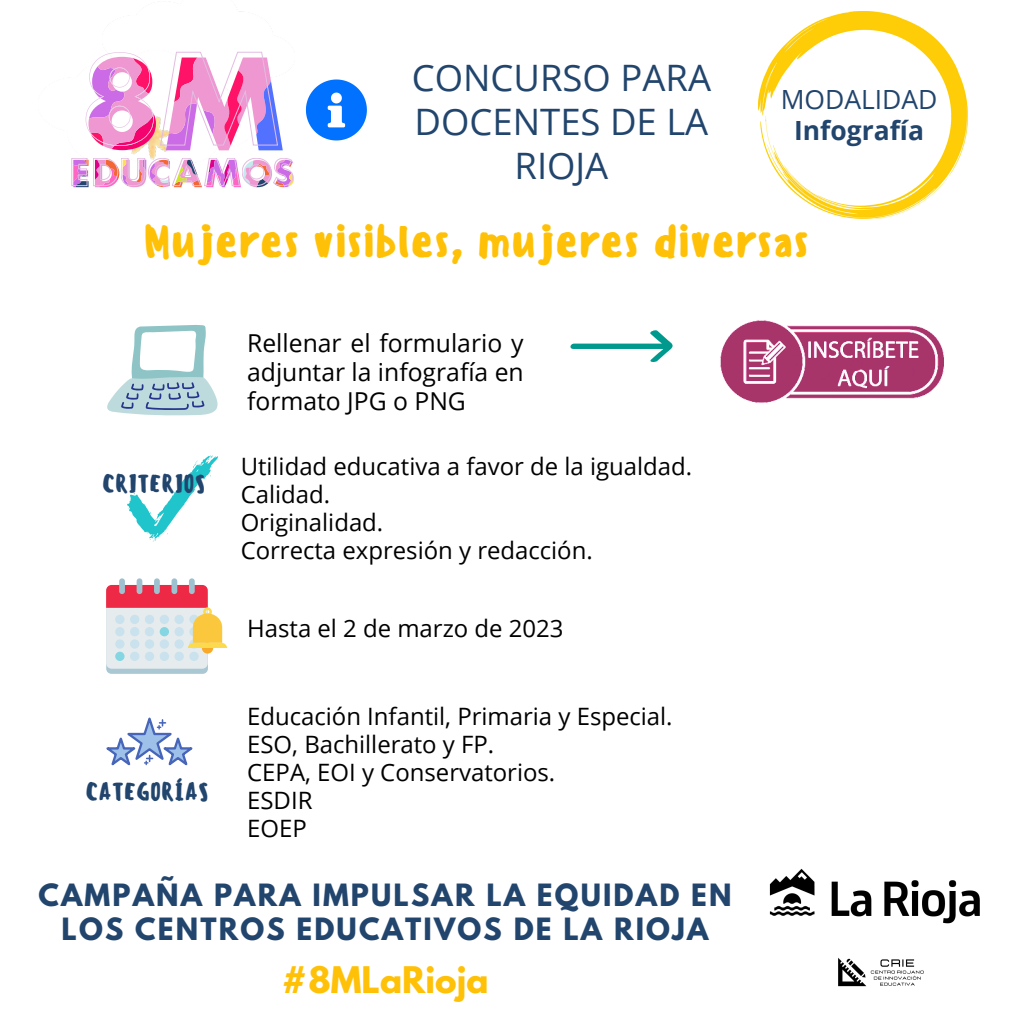
<style>
.page{position:relative;width:1013px;height:1013px;background:#fff}
.page>*{position:absolute;margin:0;border:0;box-sizing:border-box;transform-origin:0 0}
.t1{font:500 44.38px "Sensei";color:#ffc107}
.t2{font:36.38px/44px "Open Sans";color:#22456d;text-align:center}
.t3{font:700 32.5px "League Spartan";color:#ffc107}
.t4{font:700 27.12px/33.8px "League Spartan";letter-spacing:.08em;color:#22456d;text-align:center}
.t5{font:700 26.38px "Open Sans";color:#22456d}
.t6{font:26.38px "Open Sans";color:#22456d}
.t7{font:24.62px/29px "Open Sans";color:#000;text-align:justify}
.t8{font:23.88px/28.1px "Open Sans";color:#000}
.t9{font:500 23.75px "Sensei";color:#22456d}
</style>
<div class="page">
<img style="left:123px;top:150px;width:53px;height:8px">
<svg style="left:86px;top:52px;width:197px;height:98px"></svg>
<svg style="left:72px;top:158px;width:222px;height:29px"></svg>
<img style="left:720px;top:320px;width:223px;height:83px">
<svg style="left:107px;top:325px;width:111px;height:91px"></svg>
<svg style="left:570px;top:330px;width:102px;height:32px"></svg>
<svg style="left:127px;top:455px;width:91px;height:87px"></svg>
<div style="left:106px;top:589px;width:102px;height:85px;background:linear-gradient(to right,#abc8d4,#aac7d4);border-radius:5px"></div>
<div style="left:106px;top:585px;width:102px;height:83px;background:#e6ecee;border-radius:6px"></div>
<div style="left:119px;top:578px;width:6px;height:16px;background:#9ec1cf;border-radius:3px"></div>
<div style="left:137px;top:578px;width:5px;height:16px;background:#9ec1cf;border-radius:3px"></div>
<div style="left:154px;top:578px;width:6px;height:16px;background:#9ec1cf;border-radius:3px"></div>
<div style="left:171px;top:578px;width:6px;height:16px;background:#9ec1cf;border-radius:3px"></div>
<div style="left:189px;top:578px;width:6px;height:16px;background:#9ec1cf;border-radius:3px"></div>
<div style="left:115px;top:651px;width:9px;height:10px;background:#84d6e2;border-radius:50%"></div>
<div style="left:130px;top:651px;width:9px;height:10px;background:#c9e2ed;border-radius:50%"></div>
<div style="left:145px;top:651px;width:9px;height:10px;background:#c9e2ed;border-radius:50%"></div>
<div style="left:160px;top:651px;width:9px;height:10px;background:#c9e2ed;border-radius:50%"></div>
<div style="left:174px;top:651px;width:10px;height:10px;background:#c9e2ed;border-radius:50%"></div>
<div style="left:189px;top:651px;width:10px;height:10px;background:#c9e2ed;border-radius:50%"></div>
<div style="left:202px;top:642px;width:11px;height:11px;background:#f8a928;border-radius:50%"></div>
<svg style="left:106px;top:585px;width:121px;height:63px"></svg>
<svg style="left:306px;top:79px;width:61px;height:61px"></svg>
<img style="left:838px;top:957px;width:86px;height:30px">
<img style="left:769px;top:868px;width:211px;height:56px">
<svg style="left:106px;top:717px;width:86px;height:48px"></svg>
<img style="left:758px;top:12px;width:209px;height:206px">
<h2 class="t2" style="left:412px;top:55px;width:301px">CONCURSO PARA<br>DOCENTES DE LA<br>RIOJA</h2>
<p class="t6" style="left:780px;top:80px;width:158px">MODALIDAD</p>
<p class="t5" style="left:794px;top:112px;width:131px">Infografía</p>
<h1 class="t1" style="left:143px;top:215px;width:667px">Mujeres visibles, mujeres diversas</h1>
<p class="t9" style="left:102px;top:469px;width:104px">CRITERIOS</p>
<p class="t9" style="left:86px;top:777px;width:124px">CATEGORÍAS</p>
<p class="t7" style="left:247px;top:328px;width:278px">Rellenar el formulario y adjuntar la infografía en formato JPG o PNG</p>
<p class="t8" style="left:241px;top:451px;width:453px">Utilidad educativa a favor de la igualdad.<br>Calidad.<br>Originalidad.<br>Correcta expresión y redacción.</p>
<p class="t8" style="left:247px;top:613px;width:318px">Hasta el 2 de marzo de 2023</p>
<p class="t8" style="left:247px;top:701px;width:427px">Educación Infantil, Primaria y Especial.<br>ESO, Bachillerato y FP.<br>CEPA, EOI y Conservatorios.<br>ESDIR<br>EOEP</p>
<p class="t4" style="left:38px;top:882px;width:694px">CAMPAÑA PARA IMPULSAR LA EQUIDAD EN<br>LOS CENTROS EDUCATIVOS DE LA RIOJA</p>
<h3 class="t3" style="left:281px;top:964px;width:208px">#8MLaRioja</h3>
</div>
